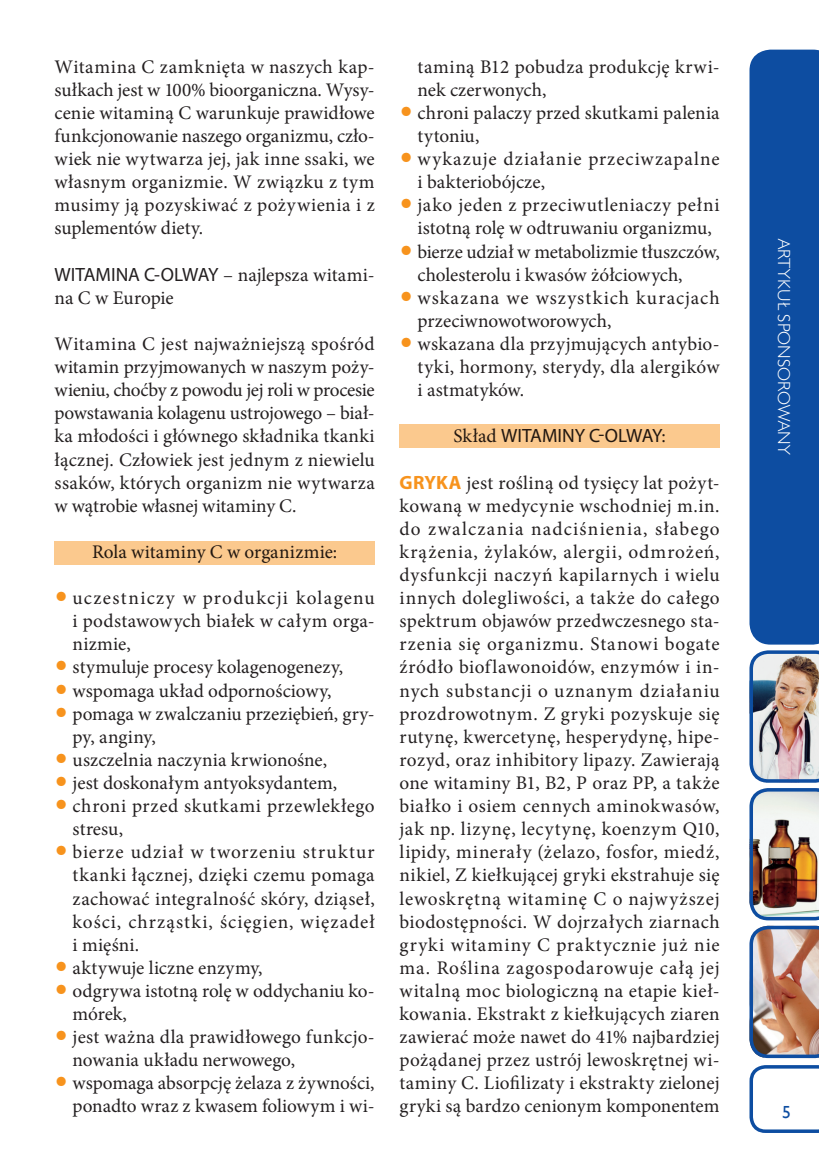
<style>
.page{position:relative;width:819px;height:1166px;background:#fff}
.page>*{position:absolute;margin:0;border:0;box-sizing:border-box;transform-origin:0 0}
.t1{font:19.25px/23.1px "Minion Pro";letter-spacing:.01em;color:#231f20}
.t2{font:19.25px/23.1px "Minion Pro";letter-spacing:.045em;color:#231f20}
.t3{font:19.25px/23.1px "Minion Pro";letter-spacing:.03em;color:#231f20}
.t4{font:19.25px "Myriad Pro";color:#231f20}
.t5{font:17.5px "Humanst 521 Lt EU";letter-spacing:.01em;color:#fff}
.t6{font:17.5px "Humanst 521 EU";color:#0d4da1}
.s1{font-family:"Myriad Pro"}
.s2{font-size:35px;color:#f7931d}
.s3{font-family:"Myriad Pro";font-weight:700;color:#f7931d}
</style>
<div class="page">
<img style="left:749px;top:650px;width:70px;height:270px">
<img style="left:749px;top:926px;width:70px;height:132px">
<svg style="left:749px;top:1065px;width:70px;height:68px"></svg>
<svg style="left:749px;top:50px;width:70px;height:594px;background:#1f5aa8"></svg>
<div style="left:55px;top:541px;width:320px;height:23px;background:#fbc98e"></div>
<div style="left:399px;top:424px;width:320px;height:23px;background:#fbc98e"></div>
<p class="t1" style="left:55px;top:55px;width:321px;text-align:justify">Witamina C zamknięta w naszych kap&shy;sułkach jest w 100% bioorganiczna. Wysy&shy;cenie witaminą C warunkuje prawidłowe funkcjonowanie naszego organizmu, czło&shy;wiek nie wytwarza jej, jak inne ssaki, we własnym organizmie. W związku z tym musimy ją pozyskiwać z pożywienia i z suplementów diety.</p>
<p class="t1" style="left:55px;top:263px;width:321px"><span class="s1">WITAMINA C-OLWAY</span> – najlepsza witami&shy;na C w Europie</p>
<p class="t1" style="left:55px;top:332px;width:322px;text-align:justify">Witamina C jest najważniejszą spośród witamin przyjmowanych w naszym poży&shy;wieniu, choćby z powodu jej roli w procesie powstawania kolagenu ustrojowego – biał&shy;ka młodości i głównego składnika tkanki łącznej. Człowiek jest jednym z niewielu ssaków, których organizm nie wytwarza w wątrobie własnej witaminy C.</p>
<p class="t1" style="left:92px;top:540px;width:247px">Rola witaminy C w organizmie:</p>
<p class="t1" style="left:73px;top:586px;width:303px;text-align:justify;text-indent:-18px"><span class="s2">•</span> uczestniczy w produkcji kolagenu i podstawowych białek w całym orga&shy;nizmie,</p>
<p class="t1" style="left:55px;top:656px;width:290px"><span class="s2">•</span> stymuluje procesy kolagenogenezy,</p>
<p class="t1" style="left:55px;top:679px;width:278px"><span class="s2">•</span> wspomaga układ odpornościowy,</p>
<p class="t1" style="left:73px;top:702px;width:303px;text-indent:-18px"><span class="s2">•</span> pomaga w zwalczaniu przeziębień, gry&shy;py, anginy,</p>
<p class="t1" style="left:55px;top:748px;width:274px"><span class="s2">•</span> uszczelnia naczynia krwionośne,</p>
<p class="t1" style="left:55px;top:771px;width:284px"><span class="s2">•</span> jest doskonałym antyoksydantem,</p>
<p class="t3" style="left:73px;top:794px;width:303px;text-indent:-18px"><span class="s2">•</span> chroni przed skutkami przewlekłego stresu,</p>
<p class="t1" style="left:73px;top:841px;width:303px;text-align:justify;text-indent:-18px"><span class="s2">•</span> bierze udział w tworzeniu struktur tkanki łącznej, dzięki czemu pomaga zachować integralność skóry, dziąseł, kości, chrząstki, ścięgien, więzadeł i mięśni.</p>
<p class="t1" style="left:55px;top:956px;width:209px"><span class="s2">•</span> aktywuje liczne enzymy,</p>
<p class="t1" style="left:73px;top:979px;width:303px;text-indent:-18px"><span class="s2">•</span> odgrywa istotną rolę w oddychaniu ko&shy;mórek,</p>
<p class="t1" style="left:73px;top:1025px;width:303px;text-indent:-18px"><span class="s2">•</span> jest ważna dla prawidłowego funkcjo&shy;nowania układu nerwowego,</p>
<p class="t1" style="left:55px;top:1072px;width:321px;text-align:right"><span class="s2">•</span> wspomaga absorpcję żelaza z żywności, ponadto wraz z kwasem foliowym i wi-</p>
<p class="t1" style="left:417px;top:55px;width:303px">taminą B12 pobudza produkcję krwi&shy;nek czerwonych,</p>
<p class="t1" style="left:417px;top:101px;width:303px;text-indent:-18px"><span class="s2">•</span> chroni palaczy przed skutkami palenia tytoniu,</p>
<p class="t2" style="left:417px;top:148px;width:303px;text-indent:-18px"><span class="s2">•</span> wykazuje działanie przeciwzapalne i bakteriobójcze,</p>
<p class="t1" style="left:399px;top:194px;width:321px;text-align:center"><span class="s2">•</span> jako jeden z przeciwutleniaczy pełni istotną rolę w odtruwaniu organizmu,</p>
<p class="t1" style="left:417px;top:240px;width:303px;text-indent:-18px"><span class="s2">•</span> bierze udział w metabolizmie tłuszczów, cholesterolu i kwasów żółciowych,</p>
<p class="t2" style="left:417px;top:286px;width:303px;text-indent:-18px"><span class="s2">•</span> wskazana we wszystkich kuracjach przeciwnowotworowych,</p>
<p class="t1" style="left:417px;top:332px;width:303px;text-align:justify;text-indent:-18px"><span class="s2">•</span> wskazana dla przyjmujących antybio&shy;tyki, hormony, sterydy, dla alergików i astmatyków.</p>
<p class="t1" style="left:453px;top:425px;width:59px">Skład <span class="s1">WITA</span></p>
<p class="t4" style="left:542px;top:424px;width:76px">MINY C-OLWAY</p>
<p class="t1" style="left:661px;top:425px;width:6px">:</p>
<p class="t1" style="left:399px;top:471px;width:322px;text-align:justify"><span class="s3">Gryka</span> jest rośliną od tysięcy lat pożyt&shy;kowaną w medycynie wschodniej m.in. do zwalczania nadciśnienia, słabego krążenia, żylaków, alergii, odmrożeń, dysfunkcji naczyń kapilarnych i wielu innych dolegliwości, a także do całego spektrum objawów przedwczesnego sta&shy;rzenia się organizmu. Stanowi bogate źródło bioflawonoidów, enzymów i in&shy;nych substancji o uznanym działaniu prozdrowotnym. Z gryki pozyskuje się rutynę, kwercetynę, hesperydynę, hipe&shy;rozyd, oraz inhibitory lipazy. Zawierają one witaminy B1, B2, P oraz PP, a także białko i osiem cennych aminokwasów, jak np. lizynę, lecytynę, koenzym Q10, lipidy, minerały (żelazo, fosfor, miedź, nikiel, Z kiełkującej gryki ekstrahuje się lewoskrętną witaminę C o najwyższej biodostępności. W dojrzałych ziarnach gryki witaminy C praktycznie już nie ma. Roślina zagospodarowuje całą jej witalną moc biologiczną na etapie kieł&shy;kowania. Ekstrakt z kiełkujących ziaren zawierać może nawet do 41% najbardziej pożądanej przez ustrój lewoskrętnej wi&shy;taminy C. Liofilizaty i ekstrakty zielonej gryki są bardzo cenionym komponentem</p>
<p class="t5" style="left:795px;top:239px;width:218px;rotate:90deg">artykuł sponsorowany</p>
<p class="t6" style="left:782px;top:1101px;width:10px">5</p>
</div>
